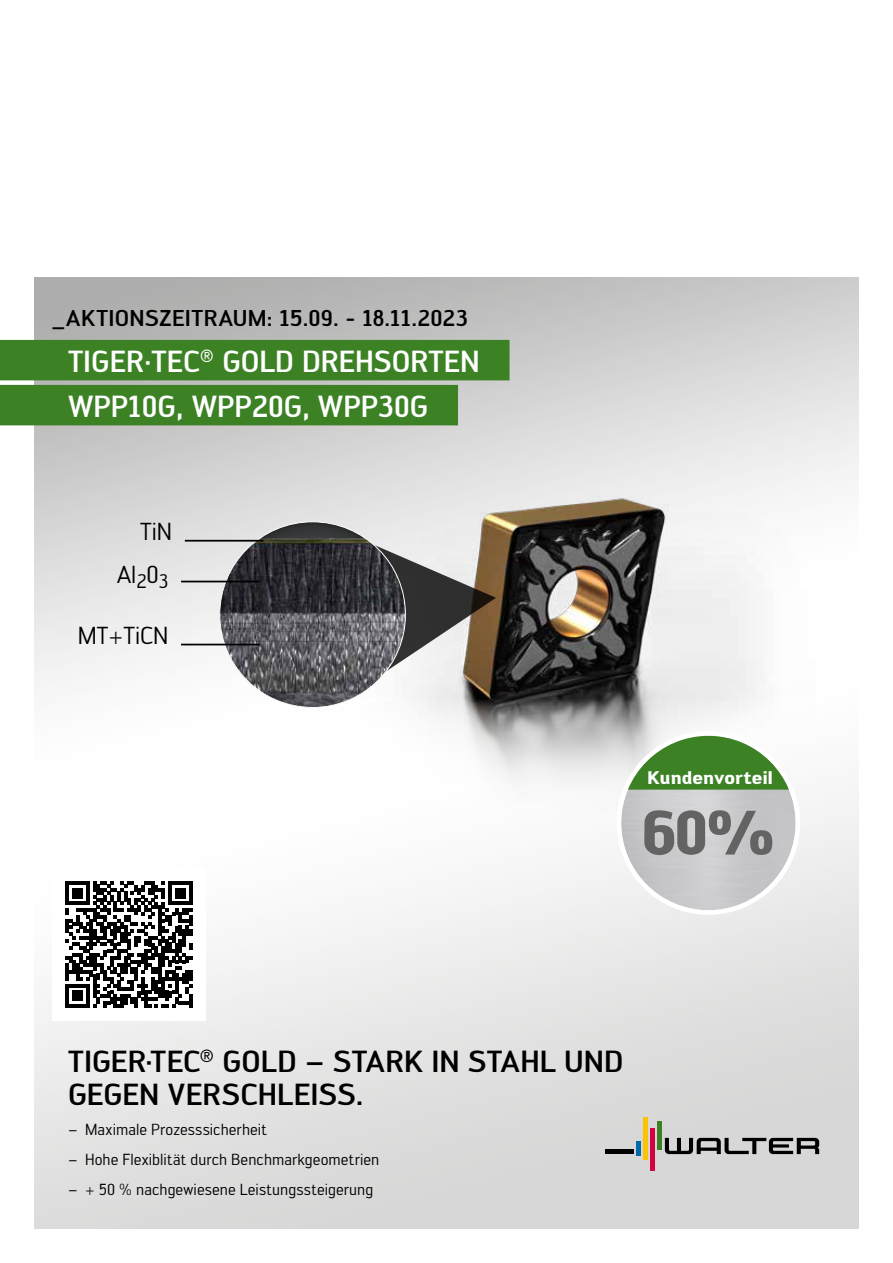
<style>
.page{position:relative;width:893px;height:1263px;background:#fff}
.page>*{position:absolute;margin:0;border:0;box-sizing:border-box;transform-origin:0 0}
.t1{font:700 61.5px "Walter PRO";color:#646363}
.t2{font:500 30px/33px "Walter PRO";color:#000}
.t3{font:500 30px/45px "Walter PRO";color:#fff}
.t4{font:24.15px/43.3px "Walter PRO";color:#000;text-align:right}
.t5{font:500 22.5px "Walter PRO";letter-spacing:.01em;color:#000}
.t6{font:700 18px "Walter PRO";color:#fff}
.t7{font:15.75px "Walter PRO";letter-spacing:.005em;color:#000}
</style>
<div class="page">
<img style="left:34px;top:277px;width:825px;height:952px">
<img style="left:264px;top:477px;width:595px;height:450px">
<svg style="left:322px;top:521px;width:174px;height:153px;background:#99928a"></svg>
<svg style="left:220px;top:522px;width:185px;height:185px"></svg>
<img style="left:220px;top:535px;width:185px;height:172px">
<hr style="left:185px;top:540px;width:79px;height:2px;background:#000">
<hr style="left:181px;top:581px;width:79px;height:1px;background:#000">
<hr style="left:181px;top:644px;width:79px;height:1px;background:#000">
<img style="left:621px;top:736px;width:175px;height:174px;border-radius:87px">
<svg style="left:627px;top:735px;width:163px;height:55px"></svg>
<div style="left:617px;top:731px;width:183px;height:184px;border:5px solid #fff;border-radius:50%"></div>
<div style="left:0;top:340px;width:510px;height:40px;background:#3c8225"></div>
<div style="left:0;top:385px;width:458px;height:40px;background:#3c8225"></div>
<hr style="left:644px;top:1118px;width:4px;height:42px;background:#fdc300">
<hr style="left:651px;top:1128px;width:4px;height:42px;background:#d30240">
<hr style="left:658px;top:1121px;width:4px;height:29px;background:#3c8225">
<hr style="left:605px;top:1149px;width:29px;height:4px;background:#000">
<div style="left:636px;top:1142px;width:5px;height:14px;background:#0069aa"></div>
<svg style="left:665px;top:1138px;width:154px;height:16px;background:#707070"></svg>
<div style="left:52px;top:867px;width:154px;height:154px;background:#fff"></div>
<svg style="left:66px;top:881px;width:126px;height:127px"></svg>
<hr style="left:189px;top:994px;width:3px;height:14px;background:#000">
<h3 class="t5" style="left:51px;top:304px;width:418px">_AKTIONSZEITRAUM: 15.09. - 18.11.2023</h3>
<h2 class="t3" style="left:68px;top:338px;width:413px">TIGER·TEC<sup>®</sup> GOLD DREHSORTEN<br>WPP10G, WPP20G, WPP30G</h2>
<h3 class="t4" style="left:117px;top:509px;width:56px">TiN<br>Al<sub>2</sub>0<sub>3</sub></h3>
<h3 class="t4" style="left:78px;top:613px;width:92px">MT+TiCN</h3>
<p class="t6" style="left:648px;top:765px;width:127px">Kundenvorteil</p>
<h1 class="t1" style="left:641px;top:792px;width:135px">60%</h1>
<h2 class="t2" style="left:68px;top:1044px;width:557px">TIGER·TEC<sup>®</sup> GOLD – STARK IN STAHL UND<br>GEGEN VERSCHLEISS.</h2>
<p class="t7" style="left:68px;top:1119px;width:201px">– Maximale Prozesssicherheit</p>
<p class="t7" style="left:68px;top:1149px;width:313px">– Hohe Flexiblität durch Benchmarkgeometrien</p>
<p class="t7" style="left:68px;top:1179px;width:307px">– + 50 % nachgewiesene Leistungssteigerung</p>
</div>
